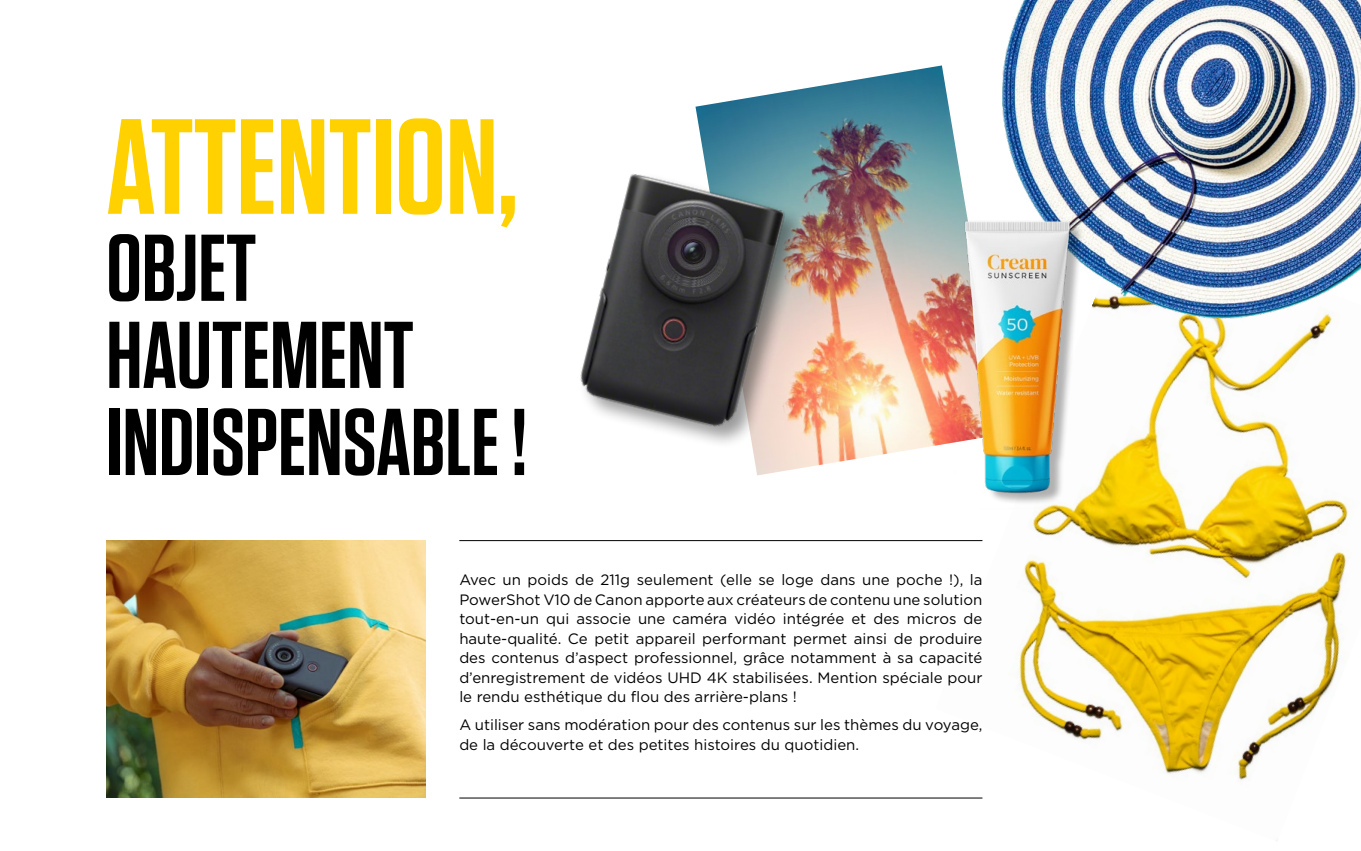
<style>
.page{position:relative;width:1361px;height:851px;background:#fff}
.page>*{position:absolute;margin:0;border:0;box-sizing:border-box;transform-origin:0 0}
.t1{font:600 135px "Tungsten";color:#ffd100}
.t2{font:600 94.5px/87px "Tungsten";color:#000}
.t3{font:15px/19.5px "Gotham";color:#000;text-align:justify}
</style>
<div class="page">
<img style="left:695px;top:65px;width:270px;height:396px">
<img style="left:935px;top:214px;width:414px;height:585px">
<img style="left:1002px;top:0;width:359px;height:354px">
<img style="left:580px;top:124px;width:263px;height:352px">
<img style="left:106px;top:540px;width:319px;height:257px">
<div style="left:966px;top:223px;width:123px;height:297px;background:#000;opacity:.3"></div>
<img style="left:953px;top:199px;width:127px;height:309px">
<hr style="left:459px;top:540px;width:523px;height:1px;background:#000">
<hr style="left:459px;top:797px;width:523px;height:1px;background:#000">
<h1 class="t1" style="left:106px;top:96px;width:413px">ATTENTION,</h1>
<h2 class="t2" style="left:106px;top:226px;width:422px">OBJET<br>HAUTEMENT<br>INDISPENSABLE !</h2>
<p class="t3" style="left:459px;top:569px;width:525px">Avec un poids de 211g seulement (elle se loge dans une poche !), la PowerShot V10 de Canon apporte aux créateurs de contenu une solution tout-en-un qui associe une caméra vidéo intégrée et des micros de haute-qualité. Ce petit appareil performant permet ainsi de produire des contenus d’aspect professionnel, grâce notamment à sa capacité d’enregistrement de vidéos UHD 4K stabilisées. Mention spéciale pour le rendu esthétique du flou des arrière-plans !</p>
<p class="t3" style="left:459px;top:714px;width:525px">A utiliser sans modération pour des contenus sur les thèmes du voyage, de la découverte et des petites histoires du quotidien.</p>
</div>
